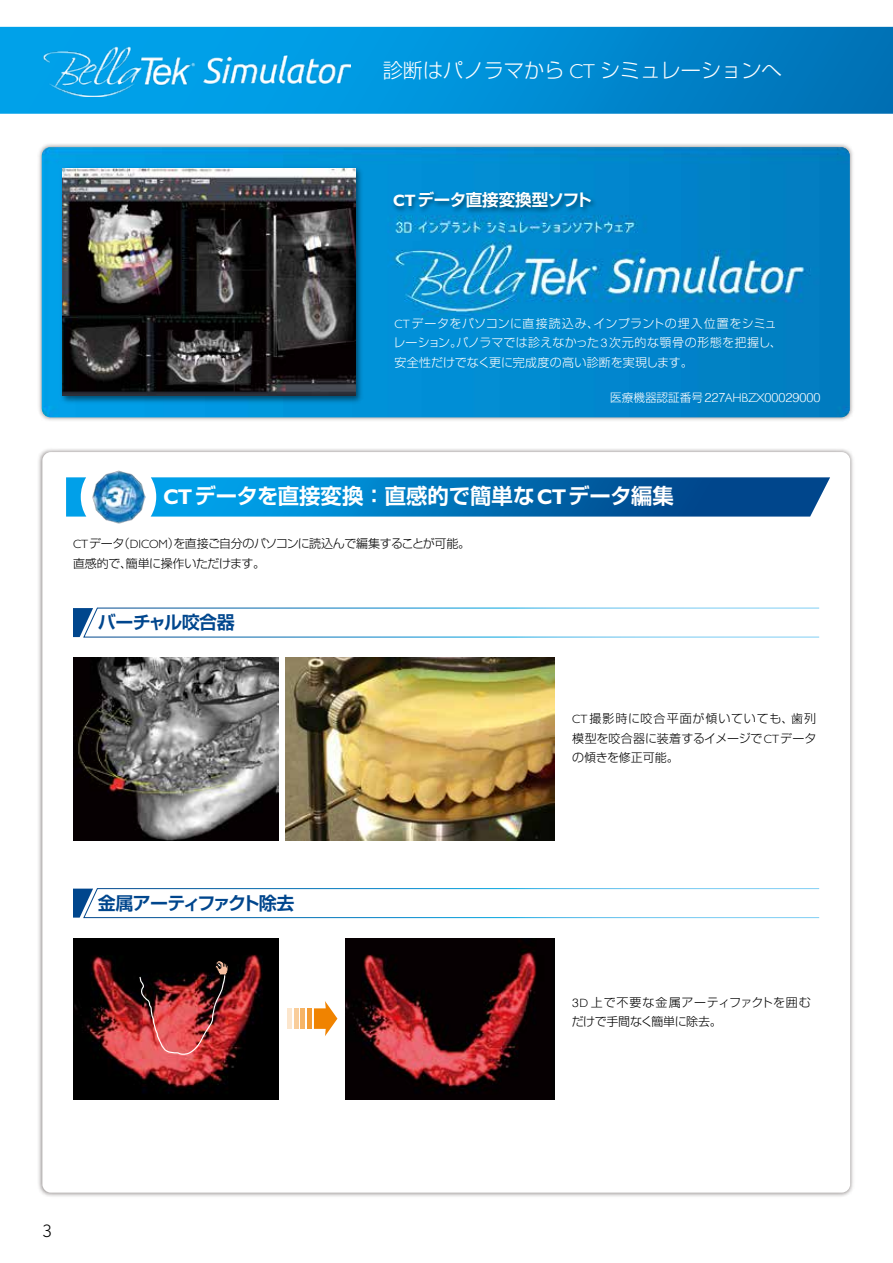
<style>
.page{position:relative;width:893px;height:1263px;background:#fff}
.page>*{position:absolute;margin:0;border:0;box-sizing:border-box;transform-origin:0 0}
.t1{font:700 21.3px "Shin Go Pro De";color:#fff}
.t2{font:300 20.25px "Shin Go Pro";color:#fff}
.t3{font:300 19.5px "Slate Pro";color:#000}
.t4{font:700 18px "Shin Go Pro De";letter-spacing:-.045em;color:#00468d}
.t5{font:700 18px "Shin Go Pro De";letter-spacing:-.025em;color:#00468d}
.t6{font:700 16.5px "Shin Go Pro De";letter-spacing:-.01em;color:#fff}
.t7{font:300 12.75px "Helvetica";letter-spacing:-.01em;color:#fff}
.t8{font:300 12px/19.5px "Shin Go Pro";letter-spacing:.025em;color:#fff}
.t9{font:300 12px/19.5px "Shin Go Pro";letter-spacing:-.01em;color:#000}
.t10{font:300 12px/19.5px "Shin Go Pro";letter-spacing:-.03em;color:#000}
.s1{font-family:"Humanist 521 BT"}
.s2{font-family:"Helvetica"}
.s3{font-family:"Shin Go Pro";font-size:11.7px}
</style>
<div class="page">
<svg style="left:0;top:27px;width:893px;height:87px;background:#008cd3"></svg>
<img style="left:38px;top:144px;width:815px;height:277px">
<img style="left:42px;top:147px;width:808px;height:270px">
<svg style="left:314px;top:1001px;width:23px;height:35px"></svg>
<div style="left:307px;top:1008px;width:5px;height:21px;background:#f39b33"></div>
<div style="left:300px;top:1008px;width:5px;height:21px;background:#f6b466"></div>
<hr style="left:294px;top:1008px;width:4px;height:21px;background:#f9cd9a">
<div style="left:287px;top:1008px;width:5px;height:21px;background:#fce6cd"></div>
<img style="left:73px;top:938px;width:205px;height:161px">
<img style="left:346px;top:938px;width:208px;height:161px">
<img style="left:73px;top:657px;width:206px;height:183px">
<img style="left:286px;top:658px;width:268px;height:182px">
<img style="left:139px;top:960px;width:89px;height:96px">
<svg style="left:66px;top:477px;width:764px;height:40px;background:#0f79bb"></svg>
<img style="left:92px;top:470px;width:53px;height:54px">
<img style="left:56px;top:163px;width:315px;height:245px">
<img style="left:63px;top:169px;width:292px;height:227px">
<svg style="left:73px;top:607px;width:747px;height:31px"></svg>
<svg style="left:73px;top:888px;width:747px;height:30px"></svg>
<img style="left:389px;top:187px;width:211px;height:36px">
<img style="left:43px;top:45px;width:307px;height:51px">
<h2 class="t2" style="left:383px;top:54px;width:401px">診断はパノラマから <span class="s1">CT</span> シミュレーションへ</h2>
<h3 class="t6" style="left:393px;top:187px;width:200px"><span class="s1">CT</span>データ直接変換型ソフト</h3>
<p class="t8" style="left:394px;top:312px;width:390px"><span class="s1">CT</span>データをパソコンに直接読込み、インプラントの埋入位置をシミュレーション。パノラマでは診えなかった<span class="s2">3</span>次元的な顎骨の形態を把握し、安全性だけでなく更に完成度の高い診断を実現します。</p>
<p class="t7" style="left:610px;top:387px;width:212px"><span class="s3">医療機器認証番号</span>227<span class="s1">AHBZX</span>00029000</p>
<h1 class="t1" style="left:163px;top:479px;width:512px"><span class="s1">CT</span>データを直接変換：直感的で簡単な<span class="s1">CT</span>データ編集</h1>
<p class="t10" style="left:73px;top:533px;width:399px"><span class="s1">CT</span>データ（<span class="s1">DICOM</span>）を直接ご自分のパソコンに読込んで編集することが可能。直感的で、簡単に操作いただけます。</p>
<h3 class="t5" style="left:98px;top:608px;width:138px">バーチャル咬合器</h3>
<h3 class="t4" style="left:98px;top:888px;width:198px">金属アーティファクト除去</h3>
<p class="t9" style="left:572px;top:707px;width:246px;text-align:justify"><span class="s1">CT</span>撮影時に咬合平面が傾いていても、歯列模型を咬合器に装着するイメージで<span class="s1">CT</span>データの傾きを修正可能。</p>
<p class="t9" style="left:572px;top:991px;width:241px"><span class="s2">3</span><span class="s1">D</span> 上で不要な金属アーティファクトを囲むだけで手間なく簡単に除去。</p>
<h3 class="t3" style="left:43px;top:1221px;width:11px">3</h3>
</div>
